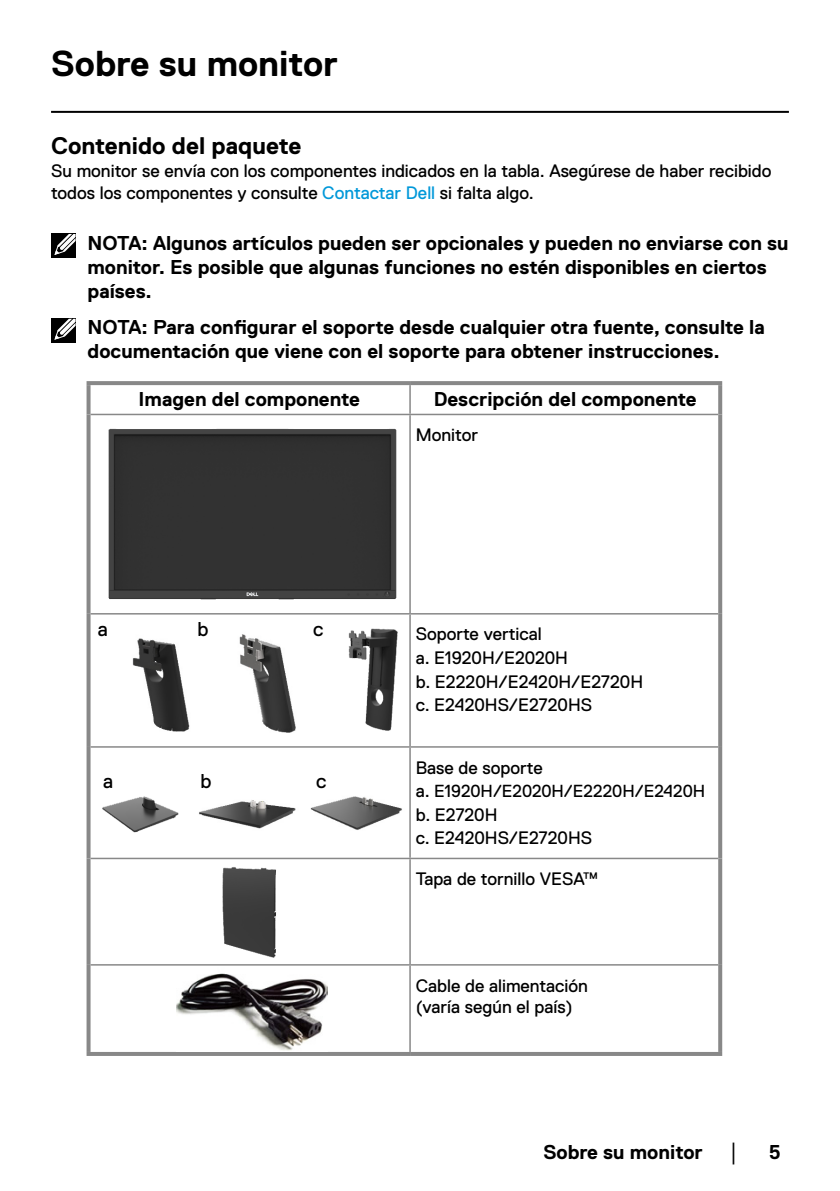
<style>
.page{position:relative;width:840px;height:1191px;background:#fff}
.page>*{position:absolute;margin:0;border:0;box-sizing:border-box;transform-origin:0 0}
.t1{font:700 36px "Dell Replica";color:#000}
.t2{font:700 24px "Dell Replica";color:#000}
.t3{font:700 20px/24px "Dell Replica";color:#000}
.t4{font:20px "Dell Replica";color:#000}
.t5{font:18px/23.6px "Dell Replica";color:#000}
.t6{font:18px "Arial";color:#000}
.t7{font:17.4px "Dell Replica";color:#000}
.s1{color:#0098d9}
.s2{font-size:18px}
</style>
<div class="page">
<svg style="left:86px;top:381px;width:324px;height:4px"></svg>
<svg style="left:86px;top:385px;width:4px;height:29px"></svg>
<svg style="left:410px;top:381px;width:311px;height:4px"></svg>
<svg style="left:717px;top:385px;width:4px;height:29px"></svg>
<svg style="left:86px;top:414px;width:4px;height:200px"></svg>
<svg style="left:717px;top:414px;width:4px;height:200px"></svg>
<svg style="left:86px;top:614px;width:4px;height:133px"></svg>
<svg style="left:717px;top:614px;width:4px;height:133px"></svg>
<svg style="left:86px;top:747px;width:4px;height:111px"></svg>
<svg style="left:717px;top:747px;width:4px;height:111px"></svg>
<svg style="left:86px;top:858px;width:4px;height:107px"></svg>
<svg style="left:717px;top:858px;width:4px;height:107px"></svg>
<svg style="left:86px;top:965px;width:4px;height:87px"></svg>
<svg style="left:717px;top:965px;width:4px;height:87px"></svg>
<hr style="left:86px;top:1052px;width:324px;height:4px;background:#888">
<hr style="left:410px;top:1052px;width:311px;height:4px;background:#888">
<svg style="left:409px;top:385px;width:1px;height:29px"></svg>
<hr style="left:90px;top:414px;width:320px;height:1px;background:#888">
<hr style="left:410px;top:414px;width:307px;height:1px;background:#888">
<hr style="left:409px;top:415px;width:1px;height:198px;background:#888">
<hr style="left:90px;top:613px;width:320px;height:1px;background:#888">
<hr style="left:410px;top:613px;width:307px;height:1px;background:#888">
<hr style="left:409px;top:614px;width:1px;height:132px;background:#888">
<hr style="left:90px;top:746px;width:320px;height:1px;background:#888">
<hr style="left:410px;top:746px;width:307px;height:1px;background:#888">
<hr style="left:409px;top:747px;width:1px;height:110px;background:#888">
<hr style="left:90px;top:857px;width:320px;height:2px;background:#888">
<hr style="left:410px;top:857px;width:307px;height:2px;background:#888">
<hr style="left:409px;top:859px;width:1px;height:105px;background:#888">
<hr style="left:90px;top:964px;width:320px;height:1px;background:#888">
<hr style="left:410px;top:964px;width:307px;height:1px;background:#888">
<hr style="left:409px;top:965px;width:1px;height:87px;background:#888">
<img style="left:108px;top:428px;width:289px;height:172px">
<img style="left:132px;top:638px;width:58px;height:94px">
<img style="left:239px;top:634px;width:57px;height:99px">
<img style="left:348px;top:628px;width:50px;height:103px">
<img style="left:102px;top:796px;width:77px;height:37px">
<img style="left:310px;top:796px;width:92px;height:34px">
<img style="left:199px;top:800px;width:97px;height:29px">
<img style="left:222px;top:867px;width:54px;height:91px">
<img style="left:177px;top:973px;width:150px;height:78px">
<hr style="left:51px;top:111px;width:737px;height:2px;background:#000">
<div style="left:51px;top:233px;width:24px;height:25px;background:#000"></div>
<svg style="left:54px;top:234px;width:22px;height:22px"></svg>
<div style="left:51px;top:318px;width:24px;height:25px;background:#000"></div>
<svg style="left:54px;top:319px;width:22px;height:22px"></svg>
<h1 class="t1" style="left:51px;top:43px;width:288px">Sobre su monitor</h1>
<p class="t2" style="left:51px;top:133px;width:252px">Contenido del paquete</p>
<p class="t5" style="left:51px;top:160px;width:721px;line-height:21.6px">Su monitor se envía con los componentes indicados en la tabla. Asegúrese de haber recibido todos los componentes y consulte <span class="s1">Contactar Dell</span> si falta algo.</p>
<p class="t3" style="left:87px;top:231px;width:702px">NOTA: Algunos artículos pueden ser opcionales y pueden no enviarse con su monitor. Es posible que algunas funciones no estén disponibles en ciertos países.</p>
<p class="t3" style="left:87px;top:315px;width:678px">NOTA: Para configurar el soporte desde cualquier otra fuente, consulte la documentación que viene con el soporte para obtener instrucciones.</p>
<p class="t3" style="left:138px;top:387px;width:223px">Imagen del componente</p>
<p class="t3" style="left:433px;top:387px;width:264px">Descripción del componente</p>
<p class="t5" style="left:415px;top:423px;width:64px">Monitor</p>
<p class="t4" style="left:98px;top:617px;width:11px">a</p>
<p class="t4" style="left:197px;top:617px;width:12px">b</p>
<p class="t4" style="left:313px;top:617px;width:12px">c</p>
<p class="t5" style="left:415px;top:622px;width:229px">Soporte vertical<br>a. E1920H/E2020H<br>b. E2220H/E2420H/E2720H c. E2420HS/E2720HS</p>
<p class="t4" style="left:103px;top:770px;width:11px">a</p>
<p class="t4" style="left:200px;top:770px;width:12px">b</p>
<p class="t4" style="left:316px;top:770px;width:12px">c</p>
<p class="t5" style="left:415px;top:755px;width:128px">Base de soporte</p>
<p class="t7" style="left:415px;top:781px;width:291px"><span class="s2">a.</span> E1920H/E2020H/E2220H/E2420H</p>
<p class="t5" style="left:415px;top:803px;width:178px">b. E2720H<br>c. E2420HS/E2720HS</p>
<p class="t5" style="left:415px;top:867px;width:184px">Tapa de tornillo VESA™</p>
<p class="t5" style="left:415px;top:974px;width:174px;line-height:21.6px">Cable de alimentación (varía según el país)</p>
<p class="t3" style="left:543px;top:1140px;width:161px">Sobre su monitor</p>
<p class="t6" style="left:728px;top:1140px;width:13px">│</p>
<p class="t3" style="left:768px;top:1140px;width:13px">5</p>
</div>
